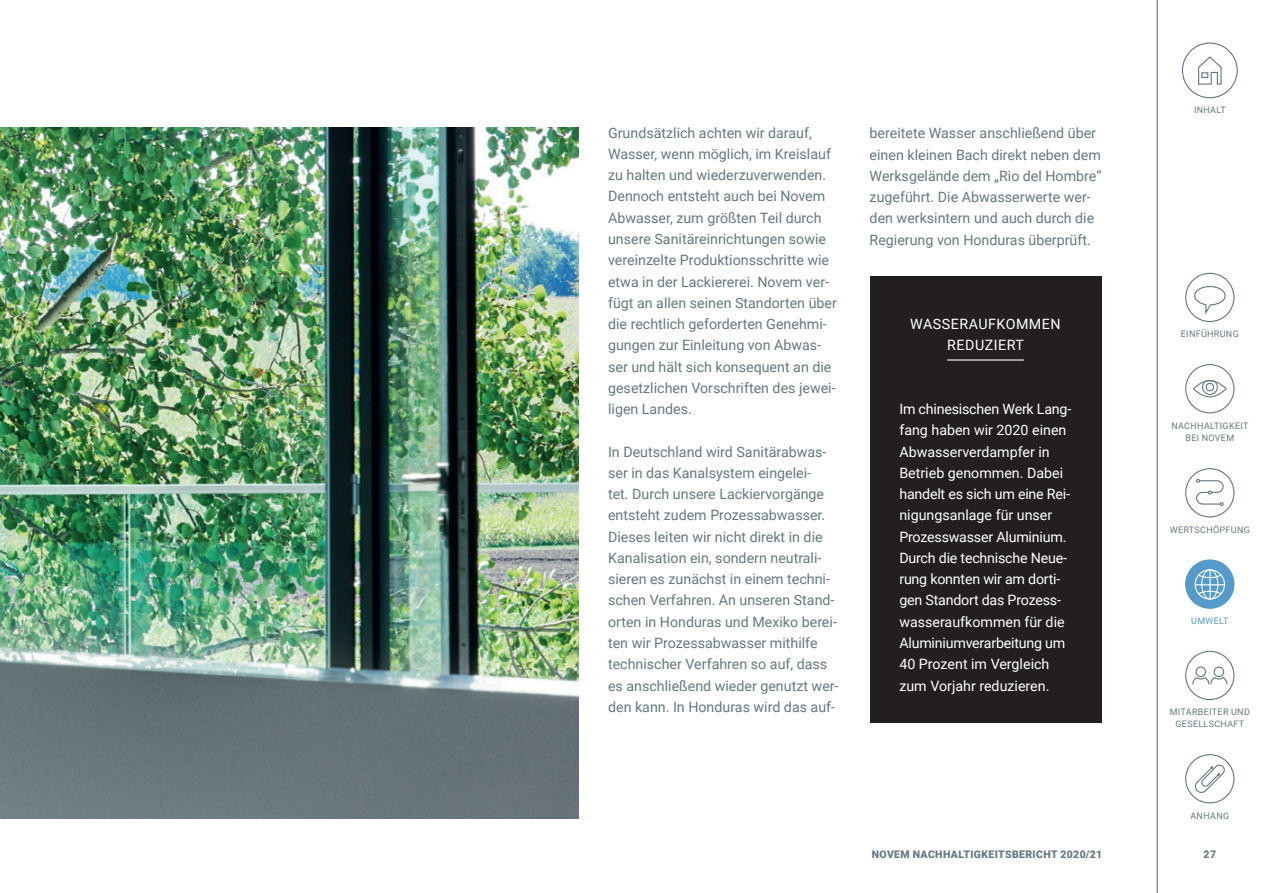
<style>
.page{position:relative;width:1263px;height:893px;background:#fff}
.page>*{position:absolute;margin:0;border:0;box-sizing:border-box;transform-origin:0 0}
.Fließtext{font:14.25px/21.3px "Roboto";color:#647882}
.BlackBox_Fließtext{font:14.25px/21.3px "Roboto";letter-spacing:-.015em;color:#fff}
.BlackBox_Head{font:14.25px/21.3px "Roboto";letter-spacing:.035em;color:#fff;text-align:center}
.t1{font:900 10.5px "Roboto";letter-spacing:.035em;color:#647882}
.t2{font:9px/12px "Roboto";letter-spacing:.035em;color:#647882;text-align:center}
.NAV{font:9px "Roboto";letter-spacing:.035em;color:#549aca}
</style>
<div class="page">
<hr style="left:1157px;top:0;width:1px;height:893px;background:#647882">
<div style="left:870px;top:276px;width:231px;height:447px;background:#231f20"></div>
<hr style="left:947px;top:359px;width:77px;height:2px;background:#fff">
<img style="left:0;top:128px;width:578px;height:691px">
<div style="left:1182px;top:43px;width:56px;height:55px;border:1px solid #647882;border-radius:50%"></div>
<svg style="left:1198px;top:56px;width:24px;height:29px"></svg>
<div style="left:1201px;top:72px;width:7px;height:6px;border:1px solid #647882"></div>
<div style="left:1185px;top:468px;width:49px;height:49px;border:1px solid #647882;border-radius:50%"></div>
<svg style="left:1196px;top:479px;width:28px;height:27px"></svg>
<div style="left:1185px;top:651px;width:49px;height:49px;border:1px solid #647882;border-radius:50%"></div>
<div style="left:1195px;top:666px;width:11px;height:11px;border:1px solid #647882;border-radius:50%"></div>
<div style="left:1213px;top:666px;width:11px;height:11px;border:1px solid #647882;border-radius:50%"></div>
<svg style="left:1192px;top:676px;width:36px;height:9px"></svg>
<div style="left:1185px;top:754px;width:49px;height:49px;border:1px solid #647882;border-radius:50%"></div>
<svg style="left:1194px;top:764px;width:31px;height:29px"></svg>
<div style="left:1185px;top:364px;width:49px;height:49px;border:1px solid #647882;border-radius:50%"></div>
<div style="left:1193px;top:380px;width:34px;height:17px;border:1px solid #647882;border-radius:50%"></div>
<svg style="left:1201px;top:380px;width:17px;height:16px"></svg>
<div style="left:1185px;top:273px;width:49px;height:49px;border:1px solid #647882;border-radius:50%"></div>
<svg style="left:1193px;top:286px;width:33px;height:30px"></svg>
<div style="left:1186px;top:560px;width:48px;height:48px;background:#549aca;border-radius:50%"></div>
<div style="left:1185px;top:559px;width:49px;height:50px;border:1px solid #549aca;border-radius:50%"></div>
<div style="left:1195px;top:569px;width:30px;height:31px;border:1px solid #fff;border-radius:50%"></div>
<div style="left:1201px;top:569px;width:17px;height:31px;border:1px solid #fff;border-radius:50%"></div>
<hr style="left:1209px;top:570px;width:2px;height:29px;background:#fff">
<svg style="left:1195px;top:573px;width:29px;height:22px"></svg>
<p class="Fließtext" style="left:608px;top:121px;width:230px">Grundsätzlich achten wir darauf, Wasser, wenn möglich, im Kreislauf zu halten und wiederzuverwenden.<br>Dennoch entsteht auch bei Novem Abwasser, zum größten Teil durch unsere Sanitäreinrichtungen sowie vereinzelte Produktionsschritte wie etwa in der Lackiererei. Novem ver&shy;fügt an allen seinen Standorten über die rechtlich geforderten Genehmi&shy;gungen zur Einleitung von Abwas&shy;ser und hält sich konsequent an die gesetzlichen Vorschriften des jewei&shy;ligen Landes.</p>
<p class="Fließtext" style="left:608px;top:440px;width:232px">In Deutschland wird Sanitärabwas&shy;ser in das Kanalsystem eingelei-<br>tet. Durch unsere Lackiervorgänge entsteht zudem Prozessabwasser.<br>Dieses leiten wir nicht direkt in die Kanalisation ein, sondern neutrali&shy;sieren es zunächst in einem techni&shy;schen Verfahren. An unseren Stand&shy;orten in Honduras und Mexiko berei&shy;ten wir Prozessabwasser mithilfe technischer Verfahren so auf, dass es anschließend wieder genutzt wer&shy;den kann. In Honduras wird das auf-</p>
<p class="Fließtext" style="left:870px;top:122px;width:233px">bereitete Wasser anschließend über einen kleinen Bach direkt neben dem Werksgelände dem „Rio del Hombre“ zugeführt. Die Abwasserwerte wer&shy;den werksintern und auch durch die Regierung von Honduras überprüft.</p>
<p class="BlackBox_Head" style="left:910px;top:313px;width:152px">WASSERAUFKOMMEN<br>REDUZIERT</p>
<p class="BlackBox_Fließtext" style="left:899px;top:398px;width:173px">Im chinesischen Werk Lang&shy;fang haben wir 2020 einen<br>Abwasserverdampfer in<br>Betrieb genommen. Dabei handelt es sich um eine Rei&shy;nigungsanlage für unser<br>Prozesswasser Aluminium.<br>Durch die technische Neue&shy;rung konnten wir am dorti&shy;gen Standort das Prozess&shy;wasseraufkommen für die<br>Aluminiumverarbeitung um<br>40 Prozent im Vergleich zum Vorjahr reduzieren.</p>
<p class="t2" style="left:1194px;top:104px;width:33px">INHALT</p>
<p class="t2" style="left:1181px;top:328px;width:59px">EINFÜHRUNG</p>
<p class="t2" style="left:1171px;top:419px;width:79px">NACHHALTIGKEIT<br>BEI NOVEM</p>
<p class="t2" style="left:1170px;top:523px;width:82px">WERTSCHÖPFUNG</p>
<p class="NAV" style="left:1191px;top:614px;width:39px">UMWELT</p>
<p class="t2" style="left:1170px;top:706px;width:82px">MITARBEITER UND<br>GESELLSCHAFT</p>
<p class="t2" style="left:1190px;top:809px;width:40px">ANHANG</p>
<p class="t1" style="left:872px;top:847px;width:232px">NOVEM NACHHALTIGKEITSBERICHT 2020/21</p>
<p class="t1" style="left:1203px;top:847px;width:14px">27</p>
</div>
